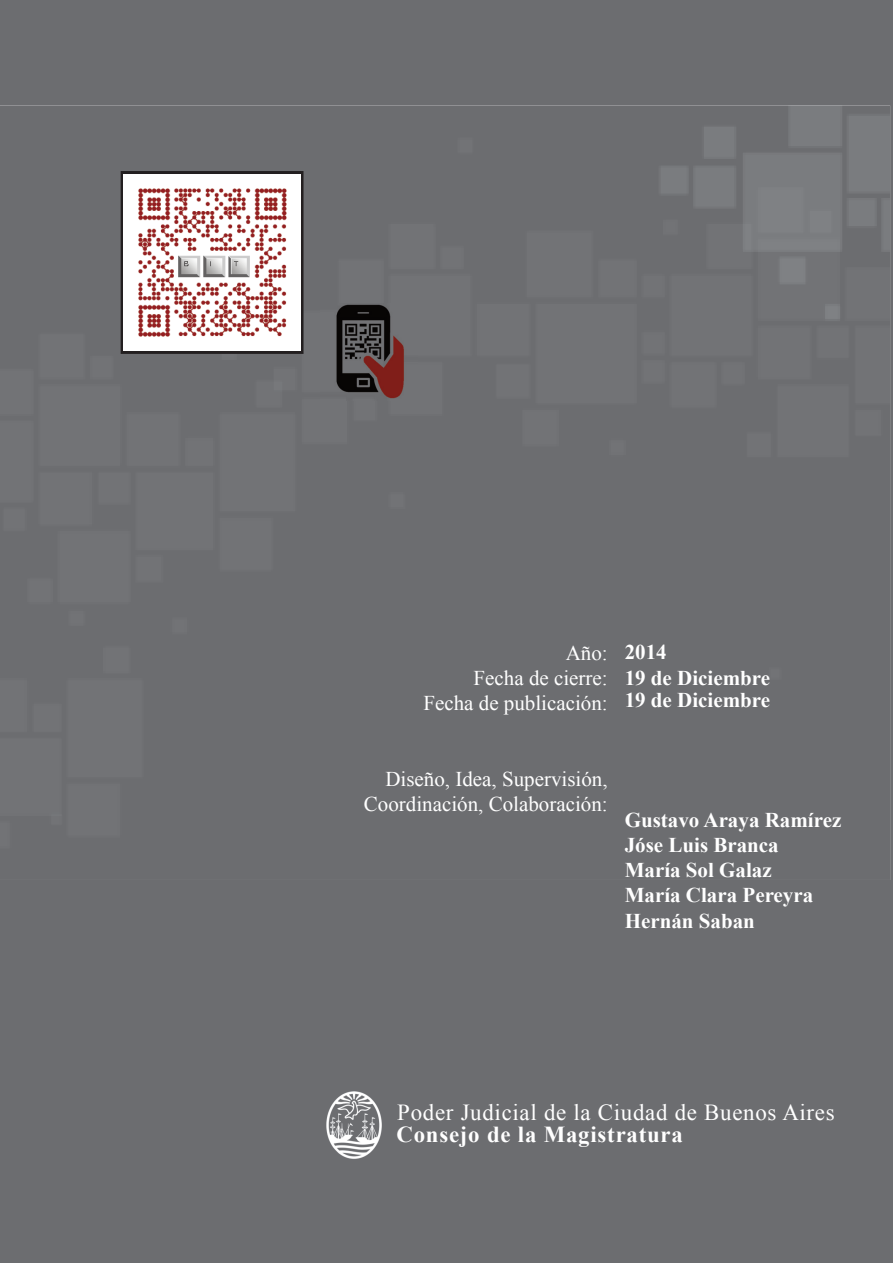
<style>
.page{position:relative;width:893px;height:1263px;background:#6c6d70}
.page>*{position:absolute;margin:0;border:0;box-sizing:border-box;transform-origin:0 0}
.t1{font:22.95px "Times New Roman";letter-spacing:.03em;color:#fff}
.t2{font:700 22.8px "Times New Roman";letter-spacing:.035em;color:#fff}
.t3{font:700 21px/25.2px "Times New Roman";color:#fff}
.t4{font:21px/25.2px "Times New Roman";color:#fff;text-align:right}
</style>
<div class="page">
<div style="left:0;top:105px;width:890px;height:775px;background:#6c6d70"></div>
<img style="left:323px;top:1091px;width:62px;height:69px">
<div style="left:121px;top:171px;width:182px;height:183px;border:3px solid #231f20"></div>
<img style="left:124px;top:174px;width:176px;height:177px">
<img style="left:320px;top:303px;width:98px;height:97px">
<p class="t4" style="left:423px;top:640px;width:186px">Año:<br>Fecha de cierre:<br>Fecha de publicación:</p>
<p class="t3" style="left:625px;top:640px;width:147px">2014<br>19 de Diciembre</p>
<p class="t3" style="left:625px;top:687px;width:147px">19 de Diciembre</p>
<p class="t4" style="left:364px;top:766px;width:245px">Diseño, Idea, Supervisión,<br>Coordinación, Colaboración:</p>
<p class="t3" style="left:625px;top:807px;width:218px">Gustavo Araya Ramírez<br>Jóse Luis Branca<br>María Sol Galaz<br>María Clara Pereyra<br>Hernán Saban</p>
<p class="t1" style="left:397px;top:1100px;width:439px">Poder Judicial de la Ciudad de Buenos Aires</p>
<p class="t2" style="left:396px;top:1121px;width:288px">Consejo de la Magistratura</p>
</div>
